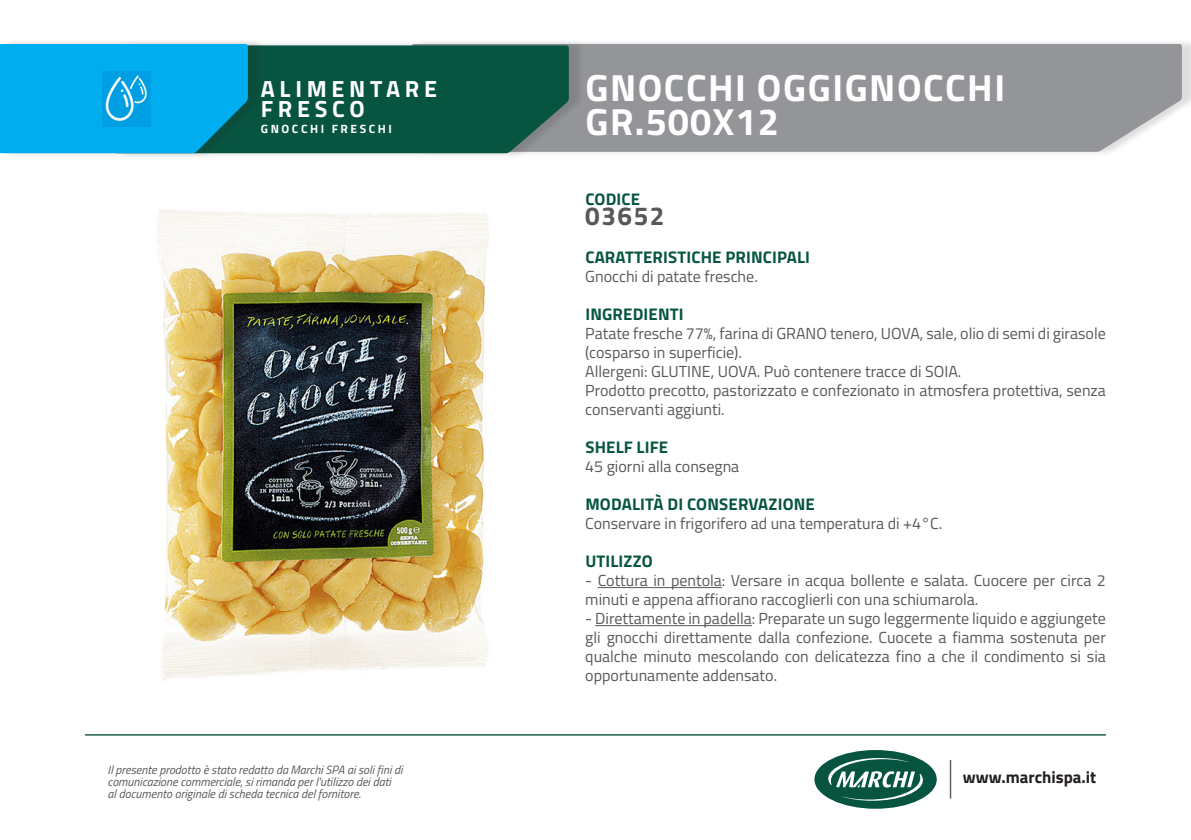
<style>
.page{position:relative;width:1191px;height:840px;background:#fff}
.page>*{position:absolute;margin:0;border:0;box-sizing:border-box;transform-origin:0 0}
.t1{font:700 37.8px "Titillium Web";letter-spacing:.04em;color:#fff}
.t2{font:700 26px "Titillium Web";letter-spacing:.06em;color:#57585a}
.t3{font:700 23.4px/19.8px "Titillium Web";letter-spacing:.2em;color:#fff}
.t4{font:700 16.8px "Titillium Web";letter-spacing:.01em;color:#075541}
.t5{font:700 16.8px "Titillium Web";color:#231f20}
.t6{font:16px/19px "Titillium Web";color:#57585a}
.t7{font:italic 12px/12px "Titillium Web";color:#57585a}
.t8{font:700 12px "Titillium Web";letter-spacing:.21em;color:#fff}
</style>
<div class="page">
<hr style="left:949px;top:759px;width:2px;height:39px;background:#57585a">
<div style="left:814px;top:749px;width:122px;height:59px;background:#075541;border-radius:50%"></div>
<svg style="left:828px;top:757px;width:95px;height:43px"></svg>
<hr style="left:85px;top:733px;width:1021px;height:2px;background:#075541">
<div style="left:416px;top:39px;width:775px;height:118px;background:#231f20;opacity:.15"></div>
<div style="left:584px;top:44px;width:597px;height:108px;background:#939598"></div>
<div style="left:119px;top:40px;width:465px;height:119px;background:#231f20;opacity:.15"></div>
<div style="left:263px;top:45px;width:306px;height:108px;background:#075541"></div>
<hr style="left:598px;top:587px;width:124px;height:1px;background:#57585a">
<hr style="left:595px;top:625px;width:157px;height:1px;background:#57585a">
<div style="left:4px;top:38px;width:259px;height:121px;background:#231f20;opacity:.15"></div>
<div style="left:0;top:44px;width:248px;height:109px;background:#00aeef"></div>
<img style="left:102px;top:71px;width:49px;height:55px">
<img style="left:157px;top:209px;width:332px;height:472px">
<p class="t3" style="left:261px;top:78px;width:178px">ALIMENTARE<br>FRESCO</p>
<p class="t8" style="left:261px;top:120px;width:132px">GNOCCHI FRESCHI</p>
<p class="t7" style="left:108px;top:762px;width:296px">Il presente prodotto è stato redatto da Marchi SPA ai soli fini di comunicazione commerciale, si rimanda per l'utilizzo dei dati<br>al documento originale di scheda tecnica del fornitore.</p>
<p class="t1" style="left:585px;top:59px;width:421px">GNOCCHI OGGIGNOCCHI</p>
<p class="t1" style="left:585px;top:93px;width:195px">GR.500X12</p>
<p class="t4" style="left:585px;top:186px;width:56px">CODICE</p>
<p class="t2" style="left:585px;top:195px;width:81px">03652</p>
<p class="t4" style="left:585px;top:244px;width:226px">CARATTERISTICHE PRINCIPALI</p>
<p class="t6" style="left:585px;top:266px;width:174px">Gnocchi di patate fresche.</p>
<p class="t4" style="left:585px;top:301px;width:100px">INGREDIENTI</p>
<p class="t6" style="left:585px;top:323px;width:522px">Patate fresche 77%, farina di GRANO tenero, UOVA, sale, olio di semi di girasole (cosparso in superficie).</p>
<p class="t6" style="left:585px;top:361px;width:377px">Allergeni: GLUTINE, UOVA. Può contenere tracce di SOIA.</p>
<p class="t6" style="left:585px;top:380px;width:522px">Prodotto precotto, pastorizzato e confezionato in atmosfera protettiva, senza conservanti aggiunti.</p>
<p class="t4" style="left:585px;top:434px;width:84px">SHELF LIFE</p>
<p class="t6" style="left:585px;top:456px;width:155px">45 giorni alla consegna</p>
<p class="t4" style="left:585px;top:491px;width:231px">MODALITÀ DI CONSERVAZIONE</p>
<p class="t6" style="left:585px;top:513px;width:358px">Conservare in frigorifero ad una temperatura di +4°C.</p>
<p class="t4" style="left:585px;top:548px;width:69px">UTILIZZO</p>
<p class="t6" style="left:585px;top:570px;width:522px">- Cottura in pentola: Versare in acqua bollente e salata. Cuocere per circa 2 minuti e appena affiorano raccoglierli con una schiumarola.</p>
<p class="t6" style="left:585px;top:608px;width:522px;text-align:justify">- Direttamente in padella: Preparate un sugo leggermente liquido e aggiungete gli gnocchi direttamente dalla confezione. Cuocete a fiamma sostenuta per qualche minuto mescolando con delicatezza fino a che il condimento si sia opportunamente addensato.</p>
<p class="t5" style="left:963px;top:764px;width:135px">www.marchispa.it</p>
</div>
